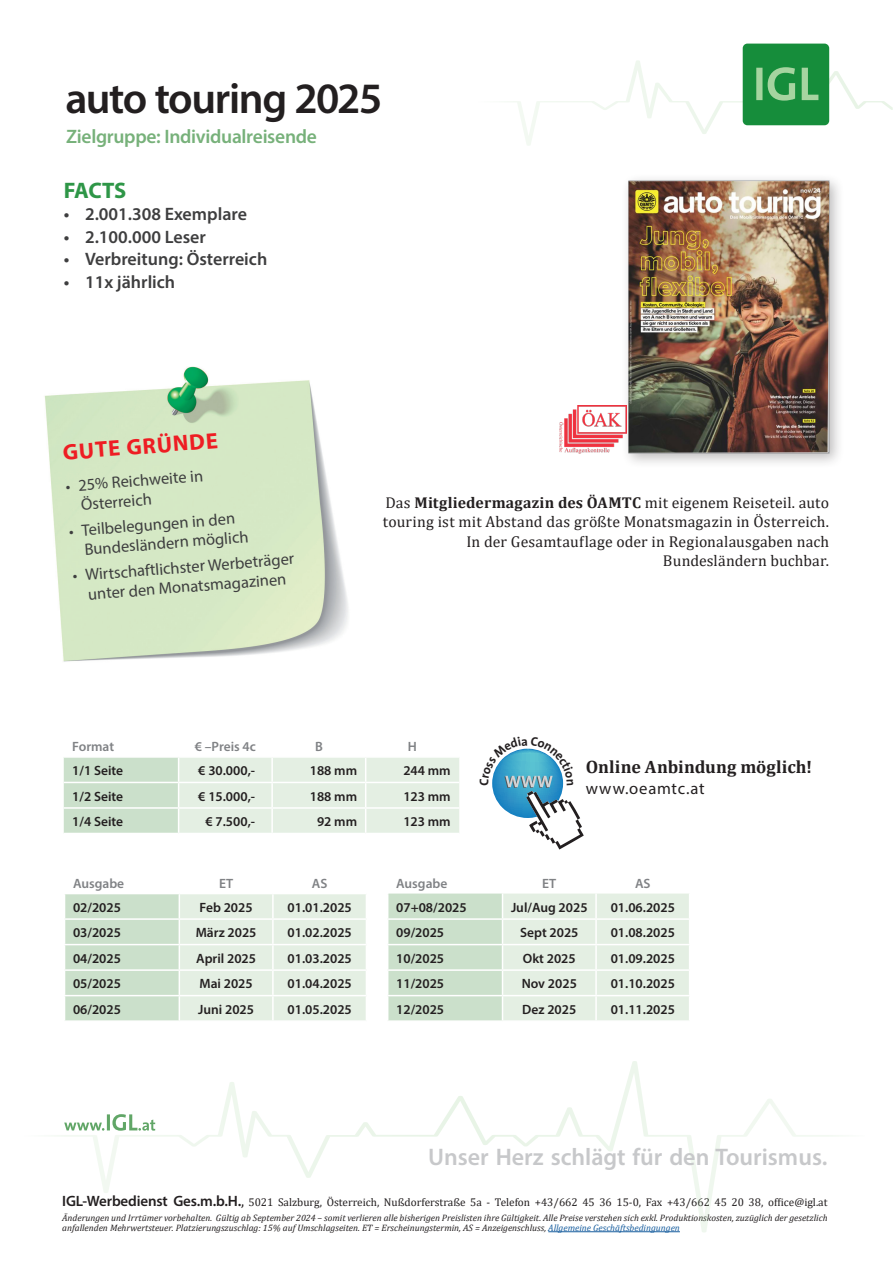
<style>
.page{position:relative;width:893px;height:1263px;background:#fff}
.page>*{position:absolute;margin:0;border:0;box-sizing:border-box;transform-origin:0 0}
.Head_schwarz{font:600 43.5px "Myriad Pro";letter-spacing:-.035em;color:#231f20}
.t1{font:600 24px "Myriad Pro";color:#c7c8ca}
.t2{font:700 22.5px "Myriad Pro";color:#ee1d23}
.Facts{font:700 22.5px "Myriad Pro";letter-spacing:-.015em;color:#2e9647}
.Subhead_grün{font:600 19.5px "Myriad Pro";letter-spacing:-.015em;color:#77b17a}
.t3{font:600 18px "Myriad Pro";color:#3e3e3f}
.Tabinfo_Zusatz{font:700 18px "Cambria";letter-spacing:.005em;color:#231f20}
.Haft_Fließ{font:16.65px "Myriad Pro";letter-spacing:.045em;color:#231f20}
.t4{font:16.5px/19.6px "Myriad Pro";color:#3e3e3f}
.Fließ{font:15.75px/19.5px "Cambria";letter-spacing:.01em;color:#231f20;text-align:right}
.t5{font:600 13.5px "Myriad Pro";color:#231f20}
.t6{font:600 13.5px "Myriad Pro";color:#808285}
.t7{font:11.25px "Cambria";color:#231f20}
.t8{font:italic 9.3px/10.5px "Cambria";color:#231f20}
.s1{font-weight:700}
.s2{font-family:"Myriad Pro";font-weight:600;font-size:15px}
.s3{font-size:15px}
.s4{color:#175d9e}
</style>
<div class="page">
<svg style="left:57px;top:1061px;width:779px;height:171px"></svg>
<div style="left:743px;top:44px;width:86px;height:81px;background:#168d3b;border-radius:5px"></div>
<svg style="left:510px;top:60px;width:383px;height:85px"></svg>
<img style="left:44px;top:366px;width:304px;height:296px">
<div style="left:621px;top:173px;width:224px;height:296px;background:#231f20;opacity:.3"></div>
<div style="left:65px;top:894px;width:114px;height:126px;background:#cbe0cb"></div>
<svg style="left:180px;top:893px;width:509px;height:127px;background:#deebdd"></svg>
<hr style="left:179px;top:893px;width:94px;height:1px;background:#fff">
<hr style="left:273px;top:893px;width:93px;height:1px;background:#fff">
<hr style="left:272px;top:894px;width:2px;height:24px;background:#fff">
<hr style="left:595px;top:893px;width:2px;height:25px;background:#fff">
<hr style="left:64px;top:918px;width:115px;height:2px;background:#fff">
<hr style="left:179px;top:918px;width:94px;height:2px;background:#fff">
<hr style="left:273px;top:918px;width:93px;height:2px;background:#fff">
<hr style="left:272px;top:920px;width:2px;height:24px;background:#fff">
<hr style="left:388px;top:918px;width:114px;height:2px;background:#fff">
<hr style="left:502px;top:918px;width:94px;height:2px;background:#fff">
<hr style="left:596px;top:918px;width:94px;height:2px;background:#fff">
<hr style="left:595px;top:920px;width:2px;height:24px;background:#fff">
<hr style="left:64px;top:944px;width:115px;height:1px;background:#fff">
<hr style="left:179px;top:944px;width:94px;height:1px;background:#fff">
<hr style="left:273px;top:944px;width:93px;height:1px;background:#fff">
<hr style="left:272px;top:945px;width:2px;height:24px;background:#fff">
<hr style="left:388px;top:944px;width:114px;height:1px;background:#fff">
<hr style="left:502px;top:944px;width:94px;height:1px;background:#fff">
<hr style="left:596px;top:944px;width:94px;height:1px;background:#fff">
<hr style="left:595px;top:945px;width:2px;height:24px;background:#fff">
<hr style="left:64px;top:969px;width:115px;height:2px;background:#fff">
<hr style="left:179px;top:969px;width:94px;height:2px;background:#fff">
<hr style="left:273px;top:969px;width:93px;height:2px;background:#fff">
<hr style="left:272px;top:971px;width:2px;height:24px;background:#fff">
<hr style="left:388px;top:969px;width:114px;height:2px;background:#fff">
<hr style="left:502px;top:969px;width:94px;height:2px;background:#fff">
<hr style="left:596px;top:969px;width:94px;height:2px;background:#fff">
<hr style="left:595px;top:971px;width:2px;height:24px;background:#fff">
<hr style="left:64px;top:995px;width:115px;height:1px;background:#fff">
<hr style="left:179px;top:995px;width:94px;height:1px;background:#fff">
<hr style="left:273px;top:995px;width:93px;height:1px;background:#fff">
<hr style="left:272px;top:996px;width:2px;height:24px;background:#fff">
<hr style="left:388px;top:995px;width:114px;height:1px;background:#fff">
<svg style="left:366px;top:893px;width:22px;height:127px"></svg>
<hr style="left:502px;top:995px;width:94px;height:1px;background:#fff">
<svg style="left:502px;top:893px;width:1px;height:127px"></svg>
<hr style="left:596px;top:995px;width:94px;height:1px;background:#fff">
<hr style="left:595px;top:996px;width:2px;height:24px;background:#fff">
<svg style="left:64px;top:757px;width:395px;height:76px;background:#deebde"></svg>
<img style="left:629px;top:181px;width:200px;height:272px">
<img style="left:559px;top:406px;width:67px;height:47px">
<svg style="left:492px;top:748px;width:92px;height:101px"></svg>
<p class="Head_schwarz" style="left:65px;top:71px;width:318px">auto touring 2025</p>
<p class="Subhead_grün" style="left:66px;top:124px;width:252px">Zielgruppe: Individualreisende</p>
<p class="Facts" style="left:64px;top:175px;width:64px">FACTS</p>
<p class="t3" style="left:64px;top:203px;width:185px">• 2.001.308 Exemplare</p>
<p class="t3" style="left:64px;top:225px;width:144px">• 2.100.000 Leser</p>
<p class="t3" style="left:64px;top:248px;width:205px">• Verbreitung: Österreich</p>
<p class="t3" style="left:64px;top:270px;width:113px">• 11x jährlich</p>
<p class="t2" style="left:62px;top:438px;width:157px;rotate:-5deg">GUTE GRÜNDE</p>
<p class="t4" style="left:78px;top:476px;width:126px;text-indent:-14px;rotate:-5deg">• 25% Reichweite in<br>Österreich</p>
<p class="t4" style="left:82px;top:520px;width:166px;text-indent:-14px;rotate:-5deg">• Teilbelegungen in den<br>Bundesländern möglich</p>
<p class="t4" style="left:72px;top:567px;width:224px;text-align:center;rotate:-5deg">• Wirtschaftlichster Werbeträger unter den Monatsmagazinen</p>
<p class="Fließ" style="left:383px;top:492px;width:448px">Das <span class="s1">Mitgliedermagazin des ÖAMTC</span> mit eigenem Reiseteil. auto touring ist mit Abstand das größte Monatsmagazin in Österreich.<br>In der Gesamtauflage oder in Regionalausgaben nach</p>
<p class="Fließ" style="left:663px;top:551px;width:168px">Bundesländern buchbar.</p>
<p class="t6" style="left:72px;top:738px;width:43px">Format</p>
<p class="t6" style="left:195px;top:738px;width:62px">€ –Preis 4c</p>
<p class="t6" style="left:315px;top:738px;width:9px">B</p>
<p class="t6" style="left:408px;top:738px;width:11px">H</p>
<p class="t5" style="left:72px;top:762px;width:52px">1/1 Seite</p>
<p class="t5" style="left:198px;top:762px;width:58px">€ 30.000,-</p>
<p class="t5" style="left:310px;top:762px;width:49px">188 mm</p>
<p class="t5" style="left:403px;top:762px;width:49px">244 mm</p>
<p class="t5" style="left:72px;top:788px;width:52px">1/2 Seite</p>
<p class="t5" style="left:198px;top:788px;width:58px">€ 15.000,-</p>
<p class="t5" style="left:310px;top:788px;width:49px">188 mm</p>
<p class="t5" style="left:403px;top:788px;width:49px">123 mm</p>
<p class="t5" style="left:72px;top:813px;width:52px">1/4 Seite</p>
<p class="t5" style="left:206px;top:813px;width:51px">€ 7.500,-</p>
<p class="t5" style="left:317px;top:813px;width:42px">92 mm</p>
<p class="t5" style="left:403px;top:813px;width:49px">123 mm</p>
<p class="Tabinfo_Zusatz" style="left:586px;top:754px;width:228px">Online Anbindung möglich!</p>
<p class="Haft_Fließ" style="left:586px;top:778px;width:121px">www.oeamtc.at</p>
<p class="t6" style="left:73px;top:874px;width:53px">Ausgabe</p>
<p class="t6" style="left:219px;top:874px;width:16px">ET</p>
<p class="t6" style="left:312px;top:874px;width:17px">AS</p>
<p class="t6" style="left:396px;top:875px;width:53px">Ausgabe</p>
<p class="t6" style="left:542px;top:875px;width:16px">ET</p>
<p class="t6" style="left:635px;top:875px;width:17px">AS</p>
<p class="t5" style="left:73px;top:899px;width:49px">02/2025</p>
<p class="t5" style="left:200px;top:899px;width:55px">Feb 2025</p>
<p class="t5" style="left:288px;top:899px;width:66px">01.01.2025</p>
<p class="t5" style="left:396px;top:899px;width:72px">07+08/2025</p>
<p class="t5" style="left:511px;top:899px;width:78px">Jul/Aug 2025</p>
<p class="t5" style="left:611px;top:899px;width:66px">01.06.2025</p>
<p class="t5" style="left:73px;top:924px;width:49px">03/2025</p>
<p class="t5" style="left:196px;top:924px;width:62px">März 2025</p>
<p class="t5" style="left:288px;top:924px;width:66px">01.02.2025</p>
<p class="t5" style="left:396px;top:924px;width:49px">09/2025</p>
<p class="t5" style="left:520px;top:924px;width:60px">Sept 2025</p>
<p class="t5" style="left:611px;top:924px;width:66px">01.08.2025</p>
<p class="t5" style="left:73px;top:950px;width:49px">04/2025</p>
<p class="t5" style="left:196px;top:950px;width:61px">April 2025</p>
<p class="t5" style="left:288px;top:950px;width:66px">01.03.2025</p>
<p class="t5" style="left:396px;top:950px;width:49px">10/2025</p>
<p class="t5" style="left:523px;top:950px;width:54px">Okt 2025</p>
<p class="t5" style="left:611px;top:950px;width:66px">01.09.2025</p>
<p class="t5" style="left:73px;top:975px;width:49px">05/2025</p>
<p class="t5" style="left:199px;top:975px;width:55px">Mai 2025</p>
<p class="t5" style="left:288px;top:975px;width:66px">01.04.2025</p>
<p class="t5" style="left:396px;top:975px;width:49px">11/2025</p>
<p class="t5" style="left:522px;top:975px;width:57px">Nov 2025</p>
<p class="t5" style="left:611px;top:975px;width:66px">01.10.2025</p>
<p class="t5" style="left:73px;top:1001px;width:49px">06/2025</p>
<p class="t5" style="left:198px;top:1001px;width:57px">Juni 2025</p>
<p class="t5" style="left:288px;top:1001px;width:66px">01.05.2025</p>
<p class="t5" style="left:396px;top:1001px;width:49px">12/2025</p>
<p class="t5" style="left:522px;top:1001px;width:55px">Dez 2025</p>
<p class="t5" style="left:611px;top:1001px;width:66px">01.11.2025</p>
<h2 class="t1" style="left:428px;top:1141px;width:401px">Unser Herz schlägt für den Tourismus.</h2>
<p class="t7" style="left:62px;top:1195px;width:767px"><span class="s2">IGL-Werbedienst Ges.m.b.H.</span><span class="s3">,</span> 5021 Salzburg, Österreich, Nußdorferstraße 5a - Telefon +43/662 45 36 15-0, Fax +43/662 45 20 38, office@igl.at</p>
<p class="t8" style="left:62px;top:1212px;width:767px">Änderungen und Irrtümer vorbehalten. Gültig ab September 2024 – somit verlieren alle bisherigen Preislisten ihre Gültigkeit. Alle Preise verstehen sich exkl. Produktionskosten, zuzüglich der gesetzlich anfallenden Mehrwertsteuer. Platzierungszuschlag: 15% auf Umschlagseiten. ET = Erscheinungstermin, AS = Anzeigenschluss, <span class="s4">Allgemeine Geschäftsbedingungen</span></p>
</div>
